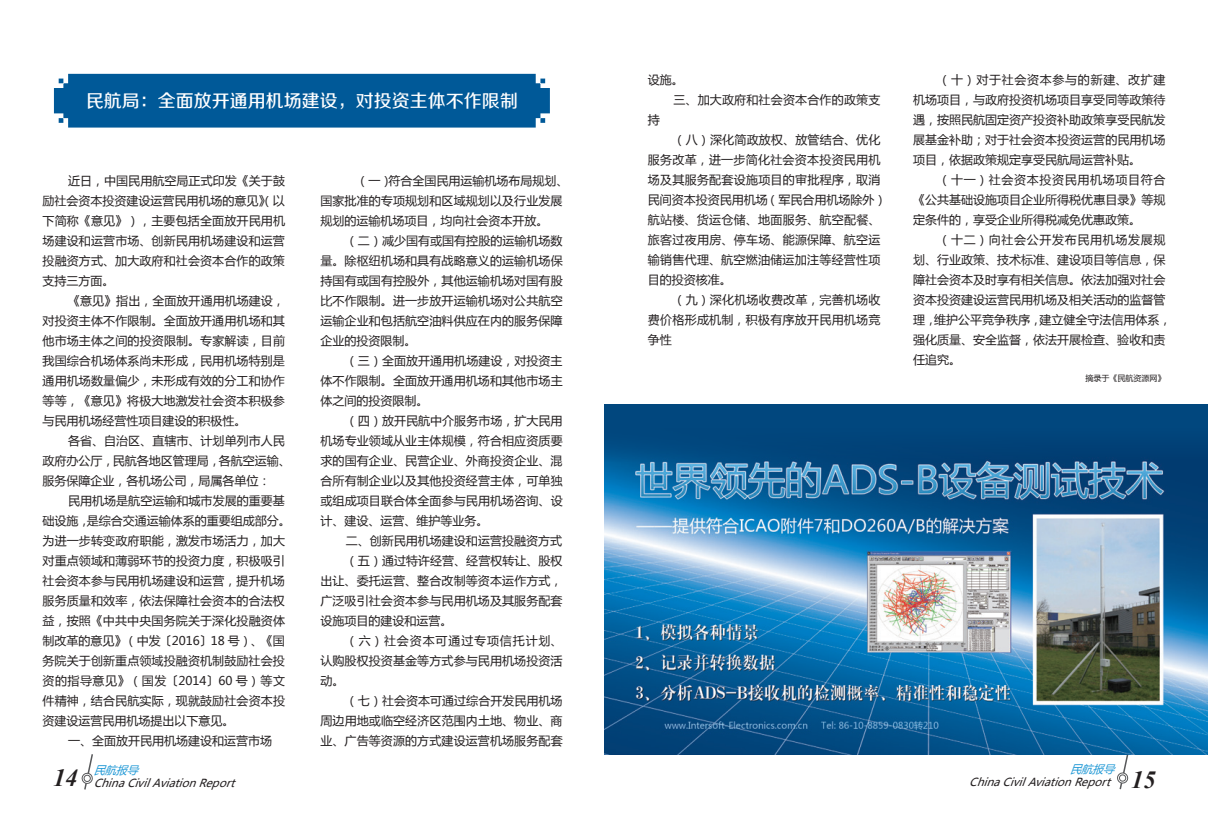
<style>
.page{position:relative;width:1208px;height:825px;background:#fff}
.page>*{position:absolute;margin:0;border:0;box-sizing:border-box;transform-origin:0 0}
.t1{font:italic 700 24.6px "Times New Roman";color:#231f20}
.t2{font:18px "FZZZHUNHJW GB1 0";color:#fff}
.t3{font:12px/20px "Microsoft Ya Hei";letter-spacing:.01em;color:#231f20;text-align:justify}
.t4{font:italic 11px "Microsoft Ya Hei";color:#231f20}
.t5{font:italic 11px "Microsoft Ya Hei";color:#1f98d5}
.t6{font:8px "Microsoft Ya Hei";color:#231f20}
</style>
<div class="page">
<svg style="left:81px;top:754px;width:12px;height:36px"></svg>
<svg style="left:1116px;top:754px;width:13px;height:36px"></svg>
<div style="left:54px;top:74px;width:496px;height:54px;background:#005998"></div>
<div style="left:604px;top:404px;width:604px;height:194px;background:#01477e"></div>
<img style="left:604px;top:448px;width:604px;height:306px">
<p class="t2" style="left:86px;top:91px;width:434px">民航局：全面放开通用机场建设，对投资主体不作限制</p>
<p class="t3" style="left:43px;top:171px;width:244px;text-indent:26px">近日，中国民用航空局正式印发《关于鼓励社会资本投资建设运营民用机场的意见》（以下简称《意见》），主要包括全面放开民用机场建设和运营市场、创新民用机场建设和运营投融资方式、加大政府和社会资本合作的政策支持三方面。</p>
<p class="t3" style="left:43px;top:291px;width:244px;text-indent:26px">《意见》指出，全面放开通用机场建设，对投资主体不作限制。全面放开通用机场和其他市场主体之间的投资限制。专家解读，目前我国综合机场体系尚未形成，民用机场特别是通用机场数量偏少，未形成有效的分工和协作等等，《意见》将极大地激发社会资本积极参与民用机场经营性项目建设的积极性。</p>
<p class="t3" style="left:43px;top:431px;width:250px;text-align:left;text-indent:26px">各省、自治区、直辖市、计划单列市人民政府办公厅，民航各地区管理局，各航空运输、服务保障企业，各机场公司，局属各单位：</p>
<p class="t3" style="left:43px;top:491px;width:250px;text-align:left;text-indent:26px">民用机场是航空运输和城市发展的重要基础设施，是综合交通运输体系的重要组成部分。为进一步转变政府职能，激发市场活力，加大对重点领域和薄弱环节的投资力度，积极吸引社会资本参与民用机场建设和运营，提升机场服务质量和效率，依法保障社会资本的合法权益，按照《中共中央国务院关于深化投融资体制改革的意见》（中发〔2016〕18 号）、《国务院关于创新重点领域投融资机制鼓励社会投资的指导意见》（国发〔2014〕60 号）等文件精神，结合民航实际，现就鼓励社会资本投资建设运营民用机场提出以下意见。</p>
<p class="t3" style="left:68px;top:731px;width:205px">一、全面放开民用机场建设和运营市场</p>
<p class="t5" style="left:94px;top:762px;width:51px">民航报导</p>
<h1 class="t1" style="left:53px;top:760px;width:26px">14</h1>
<p class="t4" style="left:94px;top:775px;width:147px">ChinaCivilAviationReport</p>
<p class="t3" style="left:320px;top:171px;width:250px;text-align:left;text-indent:36px">（一）符合全国民用运输机场布局规划、国家批准的专项规划和区域规划以及行业发展规划的运输机场项目，均向社会资本开放。</p>
<p class="t3" style="left:320px;top:231px;width:244px;text-indent:26px">（二）减少国有或国有控股的运输机场数量。除枢纽机场和具有战略意义的运输机场保持国有或国有控股外，其他运输机场对国有股比不作限制。进一步放开运输机场对公共航空运输企业和包括航空油料供应在内的服务保障企业的投资限制。</p>
<p class="t3" style="left:320px;top:351px;width:244px;text-indent:26px">（三）全面放开通用机场建设，对投资主体不作限制。全面放开通用机场和其他市场主体之间的投资限制。</p>
<p class="t3" style="left:320px;top:411px;width:244px;text-indent:26px">（四）放开民航中介服务市场，扩大民用机场专业领域从业主体规模，符合相应资质要求的国有企业、民营企业、外商投资企业、混合所有制企业以及其他投资经营主体，可单独或组成项目联合体全面参与民用机场咨询、设计、建设、运营、维护等业务。</p>
<p class="t3" style="left:346px;top:531px;width:217px">二、创新民用机场建设和运营投融资方式</p>
<p class="t3" style="left:320px;top:551px;width:244px;text-indent:26px">（五）通过特许经营、经营权转让、股权出让、委托运营、整合改制等资本运作方式，广泛吸引社会资本参与民用机场及其服务配套设施项目的建设和运营。</p>
<p class="t3" style="left:320px;top:631px;width:244px;text-indent:26px">（六）社会资本可通过专项信托计划、认购股权投资基金等方式参与民用机场投资活动。</p>
<p class="t3" style="left:320px;top:691px;width:244px;text-indent:26px">（七）社会资本可通过综合开发民用机场周边用地或临空经济区范围内土地、物业、商业、广告等资源的方式建设运营机场服务配套</p>
<p class="t3" style="left:648px;top:69px;width:37px">设施。</p>
<p class="t3" style="left:673px;top:89px;width:208px">三、加大政府和社会资本合作的政策支</p>
<p class="t3" style="left:648px;top:109px;width:13px">持</p>
<p class="t3" style="left:648px;top:129px;width:240px;text-align:left;text-indent:26px">（八）深化简政放权、放管结合、优化服务改革，进一步简化社会资本投资民用机场及其服务配套设施项目的审批程序，取消民间资本投资民用机场（军民合用机场除外）航站楼、货运仓储、地面服务、航空配餐、旅客过夜用房、停车场、能源保障、航空运输销售代理、航空燃油储运加注等经营性项目的投资核准。</p>
<p class="t3" style="left:648px;top:289px;width:234px;text-indent:26px">（九）深化机场收费改革，完善机场收费价格形成机制，积极有序放开民用机场竞争性</p>
<p class="t3" style="left:913px;top:69px;width:254px;text-indent:26px">（十）对于社会资本参与的新建、改扩建机场项目，与政府投资机场项目享受同等政策待遇，按照民航固定资产投资补助政策享受民航发展基金补助；对于社会资本投资运营的民用机场项目，依据政策规定享受民航局运营补贴。</p>
<p class="t3" style="left:913px;top:169px;width:254px;text-indent:26px">（十一）社会资本投资民用机场项目符合《公共基础设施项目企业所得税优惠目录》等规定条件的，享受企业所得税减免优惠政策。</p>
<p class="t3" style="left:913px;top:229px;width:260px;text-align:left;text-indent:26px">（十二）向社会公开发布民用机场发展规划、行业政策、技术标准、建设项目等信息，保障社会资本及时享有相关信息。依法加强对社会资本投资建设运营民用机场及相关活动的监督管理，维护公平竞争秩序，建立健全守法信用体系，强化质量、安全监督，依法开展检查、验收和责任追究。</p>
<p class="t6" style="left:1085px;top:372px;width:81px">摘录于《民航资源网》</p>
<p class="t5" style="left:1070px;top:762px;width:51px">民航报导</p>
<p class="t4" style="left:969px;top:775px;width:147px">ChinaCivilAviationReport</p>
<h1 class="t1" style="left:1131px;top:762px;width:26px">15</h1>
</div>
